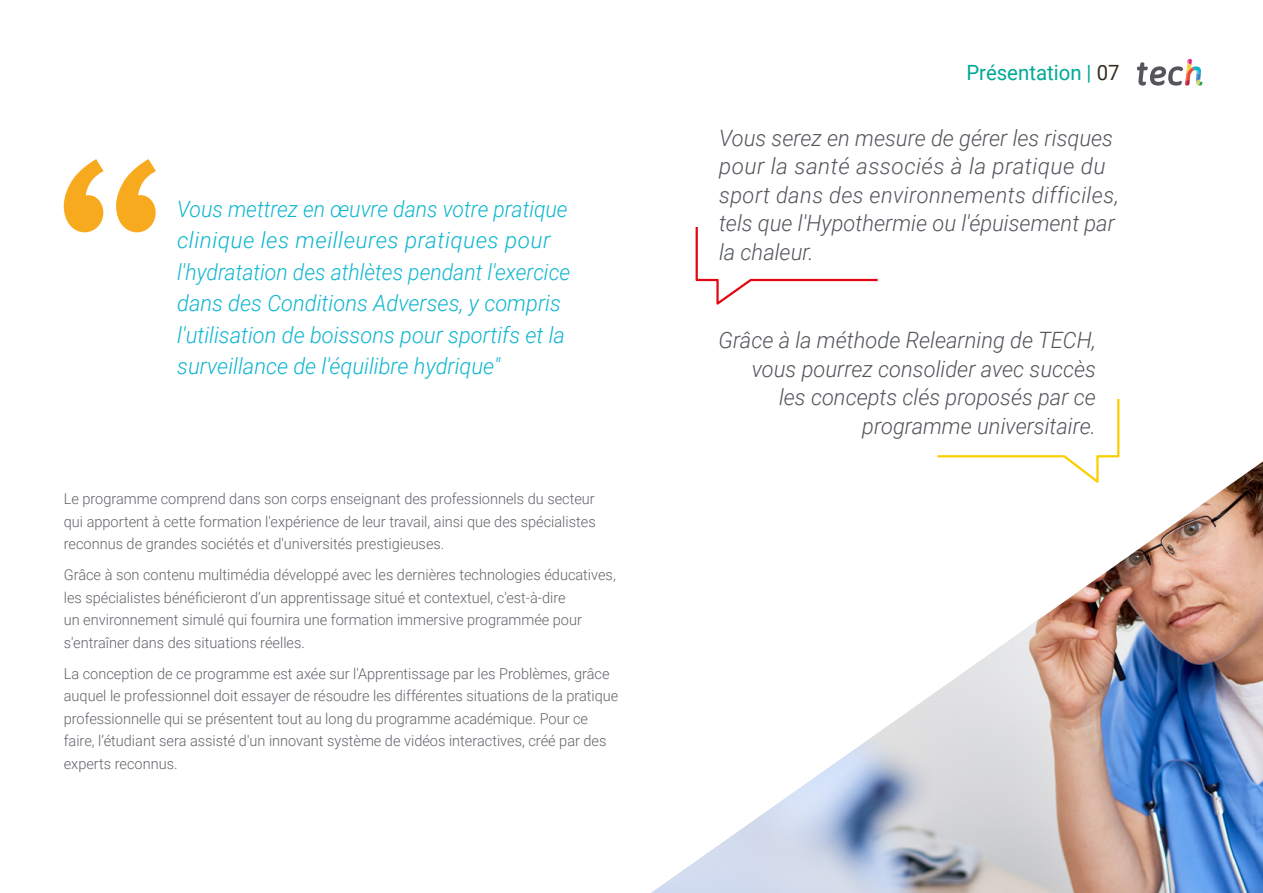
<style>
.page{position:relative;width:1263px;height:893px;background:#fff}
.page>*{position:absolute;margin:0;border:0;box-sizing:border-box;transform-origin:0 0}
.t1{font:italic 300 22.5px/28.5px "Roboto";color:#52555b;text-align:right}
.t2{font:italic 300 22.5px/31.5px "Roboto";color:#0fb6cf;scale:.94 1}
.t3{font:21px "Roboto";color:#00a996}
.t4{font:300 15px/22.5px "Roboto";color:#61646a}
.s1{color:#312e20}
</style>
<div class="page">
<img style="left:651px;top:461px;width:612px;height:432px">
<svg style="left:64px;top:159px;width:92px;height:73px"></svg>
<svg style="left:935px;top:399px;width:185px;height:87px"></svg>
<svg style="left:695px;top:227px;width:183px;height:78px"></svg>
<svg style="left:1137px;top:59px;width:65px;height:27px"></svg>
<p class="t2" style="left:177px;top:192px;width:419px">Vous mettrez en œuvre dans votre pratique clinique les meilleures pratiques pour l'hydratation des athlètes pendant l'exercice dans des Conditions Adverses, y compris l'utilisation de boissons pour sportifs et la surveillance de l'équilibre hydrique"</p>
<p class="t4" style="left:64px;top:487px;width:533px;text-align:justify">Le programme comprend dans son corps enseignant des professionnels du secteur qui apportent à cette formation l'expérience de leur travail, ainsi que des spécialistes reconnus de grandes sociétés et d'universités prestigieuses.</p>
<p class="t4" style="left:64px;top:563px;width:553px">Grâce à son contenu multimédia développé avec les dernières technologies éducatives, les spécialistes bénéficieront d’un apprentissage situé et contextuel, c'est-à-dire<br>un environnement simulé qui fournira une formation immersive programmée pour s'entraîner dans des situations réelles.</p>
<p class="t4" style="left:64px;top:662px;width:556px">La conception de ce programme est axée sur l'Apprentissage par les Problèmes, grâce auquel le professionnel doit essayer de résoudre les différentes situations de la pratique professionnelle qui se présentent tout au long du programme académique. Pour ce faire, l’étudiant sera assisté d'un innovant système de vidéos interactives, créé par des experts reconnus.</p>
<h2 class="t3" style="left:966px;top:57px;width:155px">Présentation | <span class="s1">07</span></h2>
<h1 class="t1" style="left:719px;top:122px;width:401px;text-align:left">Vous serez en mesure de gérer les risques pour la santé associés à la pratique du sport dans des environnements difficiles, tels que l'Hypothermie ou l'épuisement par la chaleur.</h1>
<h1 class="t1" style="left:719px;top:325px;width:379px">Grâce à la méthode Relearning de TECH, vous pourrez consolider avec succès<br>les concepts clés proposés par ce programme universitaire.</h1>
</div>
